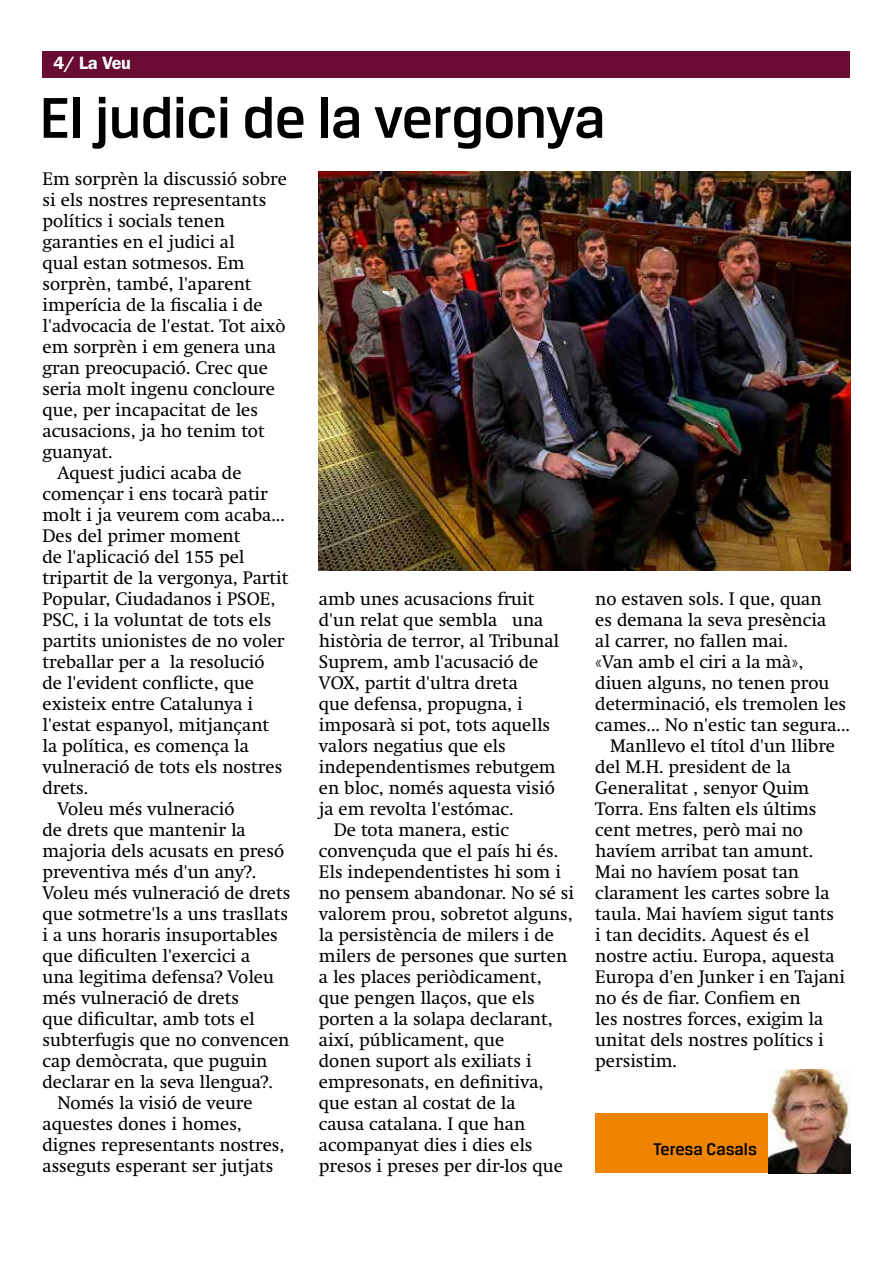
<style>
.page{position:relative;width:893px;height:1263px;background:#fff}
.page>*{position:absolute;margin:0;border:0;box-sizing:border-box;transform-origin:0 0}
.t1{font:500 61.05px "Breuer Text";letter-spacing:-.01em;color:#000}
.t2{font:18px "Swift";color:#000}
.t3{font:500 18px "Breuer Text";color:#000}
.t4{font:600 18px "ITC Franklin Gothic Std";color:#faffff}
</style>
<div class="page">
<div style="left:595px;top:1113px;width:255px;height:60px;background:#ef8400"></div>
<img style="left:768px;top:1070px;width:82px;height:103px">
<div style="left:43px;top:51px;width:807px;height:27px;background:#690b33"></div>
<img style="left:319px;top:171px;width:531px;height:399px">
<p class="t4" style="left:53px;top:53px;width:79px">4/ La Veu</p>
<h1 class="t1" style="left:40px;top:85px;width:567px">El judici de la vergonya</h1>
<p class="t2" style="left:43px;top:168px;width:246px">Em sorprèn la discussió sobre</p>
<p class="t2" style="left:43px;top:189px;width:225px">si els nostres representants</p>
<p class="t2" style="left:43px;top:210px;width:184px">polítics i socials tenen</p>
<p class="t2" style="left:43px;top:231px;width:194px">garanties en el judici al</p>
<p class="t2" style="left:43px;top:252px;width:204px">qual estan sotmesos. Em</p>
<p class="t2" style="left:43px;top:273px;width:211px">sorprèn, també, l'aparent</p>
<p class="t2" style="left:43px;top:294px;width:222px">imperícia de la fiscalia i de</p>
<p class="t2" style="left:43px;top:315px;width:244px">l'advocacia de l'estat. Tot això</p>
<p class="t2" style="left:43px;top:336px;width:235px">em sorprèn i em genera una</p>
<p class="t2" style="left:43px;top:357px;width:227px">gran preocupació. Crec que</p>
<p class="t2" style="left:43px;top:378px;width:234px">seria molt ingenu concloure</p>
<p class="t2" style="left:43px;top:399px;width:217px">que, per incapacitat de les</p>
<p class="t2" style="left:43px;top:420px;width:224px">acusacions, ja ho tenim tot</p>
<p class="t2" style="left:43px;top:441px;width:72px">guanyat.</p>
<p class="t2" style="left:57px;top:462px;width:186px">Aquest judici acaba de</p>
<p class="t2" style="left:43px;top:483px;width:227px">començar i ens tocarà patir</p>
<p class="t2" style="left:43px;top:504px;width:244px">molt i ja veurem com acaba...</p>
<p class="t2" style="left:43px;top:525px;width:199px">Des del primer moment</p>
<p class="t2" style="left:43px;top:546px;width:204px">de l'aplicació del 155 pel</p>
<p class="t2" style="left:43px;top:567px;width:247px">tripartit de la vergonya, Partit</p>
<p class="t2" style="left:43px;top:588px;width:234px">Popular, Ciudadanos i PSOE,</p>
<p class="t2" style="left:43px;top:609px;width:230px">PSC, i la voluntat de tots els</p>
<p class="t2" style="left:43px;top:630px;width:243px">partits unionistes de no voler</p>
<p class="t2" style="left:43px;top:651px;width:224px">treballar per a la resolució</p>
<p class="t2" style="left:43px;top:672px;width:213px">de l'evident conflicte, que</p>
<p class="t2" style="left:43px;top:693px;width:212px">existeix entre Catalunya i</p>
<p class="t2" style="left:43px;top:714px;width:228px">l'estat espanyol, mitjançant</p>
<p class="t2" style="left:43px;top:735px;width:208px">la política, es comença la</p>
<p class="t2" style="left:43px;top:756px;width:241px">vulneració de tots els nostres</p>
<p class="t2" style="left:43px;top:777px;width:47px">drets.</p>
<p class="t2" style="left:57px;top:798px;width:179px">Voleu més vulneració</p>
<p class="t2" style="left:43px;top:819px;width:205px">de drets que mantenir la</p>
<p class="t2" style="left:43px;top:840px;width:243px">majoria dels acusats en presó</p>
<p class="t2" style="left:43px;top:861px;width:215px">preventiva més d'un any?.</p>
<p class="t2" style="left:43px;top:882px;width:249px">Voleu més vulneració de drets</p>
<p class="t2" style="left:43px;top:903px;width:247px">que sotmetre'ls a uns trasllats</p>
<p class="t2" style="left:43px;top:924px;width:237px">i a uns horaris insuportables</p>
<p class="t2" style="left:43px;top:945px;width:209px">que dificulten l'exercici a</p>
<p class="t2" style="left:43px;top:966px;width:233px">una legitima defensa? Voleu</p>
<p class="t2" style="left:43px;top:987px;width:198px">més vulneració de drets</p>
<p class="t2" style="left:43px;top:1008px;width:214px">que dificultar, amb tots el</p>
<p class="t2" style="left:43px;top:1029px;width:249px">subterfugis que no convencen</p>
<p class="t2" style="left:43px;top:1050px;width:226px">cap demòcrata, que puguin</p>
<p class="t2" style="left:43px;top:1071px;width:232px">declarar en la seva llengua?.</p>
<p class="t2" style="left:57px;top:1092px;width:197px">Només la visió de veure</p>
<p class="t2" style="left:43px;top:1113px;width:201px">aquestes dones i homes,</p>
<p class="t2" style="left:43px;top:1134px;width:243px">dignes representants nostres,</p>
<p class="t2" style="left:43px;top:1155px;width:232px">asseguts esperant ser jutjats</p>
<p class="t2" style="left:319px;top:588px;width:217px">amb unes acusacions fruit</p>
<p class="t2" style="left:319px;top:609px;width:226px">d'un relat que sembla una</p>
<p class="t2" style="left:319px;top:630px;width:242px">història de terror, al Tribunal</p>
<p class="t2" style="left:319px;top:651px;width:221px">Suprem, amb l'acusació de</p>
<p class="t2" style="left:319px;top:672px;width:200px">VOX, partit d'ultra dreta</p>
<p class="t2" style="left:319px;top:693px;width:205px">que defensa, propugna, i</p>
<p class="t2" style="left:319px;top:714px;width:233px">imposarà si pot, tots aquells</p>
<p class="t2" style="left:319px;top:735px;width:188px">valors negatius que els</p>
<p class="t2" style="left:319px;top:756px;width:238px">independentismes rebutgem</p>
<p class="t2" style="left:319px;top:777px;width:237px">en bloc, només aquesta visió</p>
<p class="t2" style="left:319px;top:798px;width:196px">ja em revolta l'estómac.</p>
<p class="t2" style="left:334px;top:819px;width:177px">De tota manera, estic</p>
<p class="t2" style="left:319px;top:840px;width:241px">convençuda que el país hi és.</p>
<p class="t2" style="left:319px;top:861px;width:244px">Els independentistes hi som i</p>
<p class="t2" style="left:319px;top:882px;width:257px">no pensem abandonar. No sé si</p>
<p class="t2" style="left:319px;top:903px;width:255px">valorem prou, sobretot alguns,</p>
<p class="t2" style="left:319px;top:924px;width:237px">la persistència de milers i de</p>
<p class="t2" style="left:319px;top:945px;width:250px">milers de persones que surten</p>
<p class="t2" style="left:319px;top:966px;width:224px">a les places periòdicament,</p>
<p class="t2" style="left:319px;top:987px;width:217px">que pengen llaços, que els</p>
<p class="t2" style="left:319px;top:1008px;width:235px">porten a la solapa declarant,</p>
<p class="t2" style="left:319px;top:1029px;width:187px">així, públicament, que</p>
<p class="t2" style="left:319px;top:1050px;width:214px">donen suport als exiliats i</p>
<p class="t2" style="left:319px;top:1072px;width:226px">empresonats, en definitiva,</p>
<p class="t2" style="left:319px;top:1093px;width:198px">que estan al costat de la</p>
<p class="t2" style="left:319px;top:1114px;width:208px">causa catalana. I que han</p>
<p class="t2" style="left:319px;top:1135px;width:215px">acompanyat dies i dies els</p>
<p class="t2" style="left:319px;top:1156px;width:246px">presos i preses per dir-los que</p>
<p class="t2" style="left:595px;top:589px;width:228px">no estaven sols. I que, quan</p>
<p class="t2" style="left:595px;top:610px;width:232px">es demana la seva presència</p>
<p class="t2" style="left:595px;top:631px;width:194px">al carrer, no fallen mai.</p>
<p class="t2" style="left:595px;top:652px;width:210px">«Van amb el ciri a la mà»,</p>
<p class="t2" style="left:595px;top:673px;width:236px">diuen alguns, no tenen prou</p>
<p class="t2" style="left:595px;top:694px;width:252px">determinació, els tremolen les</p>
<p class="t2" style="left:595px;top:715px;width:256px">cames... No n'estic tan segura...</p>
<p class="t2" style="left:610px;top:736px;width:226px">Manllevo el títol d'un llibre</p>
<p class="t2" style="left:595px;top:757px;width:197px">del M.H. president de la</p>
<p class="t2" style="left:595px;top:778px;width:216px">Generalitat , senyor Quim</p>
<p class="t2" style="left:595px;top:799px;width:223px">Torra. Ens falten els últims</p>
<p class="t2" style="left:595px;top:820px;width:209px">cent metres, però mai no</p>
<p class="t2" style="left:595px;top:841px;width:220px">havíem arribat tan amunt.</p>
<p class="t2" style="left:595px;top:862px;width:205px">Mai no havíem posat tan</p>
<p class="t2" style="left:595px;top:883px;width:236px">clarament les cartes sobre la</p>
<p class="t2" style="left:595px;top:904px;width:240px">taula. Mai havíem sigut tants</p>
<p class="t2" style="left:595px;top:925px;width:216px">i tan decidits. Aquest és el</p>
<p class="t2" style="left:595px;top:946px;width:241px">nostre actiu. Europa, aquesta</p>
<p class="t2" style="left:595px;top:967px;width:251px">Europa d'en Junker i en Tajani</p>
<p class="t2" style="left:595px;top:988px;width:207px">no és de fiar. Confiem en</p>
<p class="t2" style="left:595px;top:1009px;width:230px">les nostres forces, exigim la</p>
<p class="t2" style="left:595px;top:1030px;width:230px">unitat dels nostres polítics i</p>
<p class="t2" style="left:595px;top:1051px;width:83px">persistim.</p>
<p class="t3" style="left:653px;top:1140px;width:105px">Teresa Casals</p>
</div>
